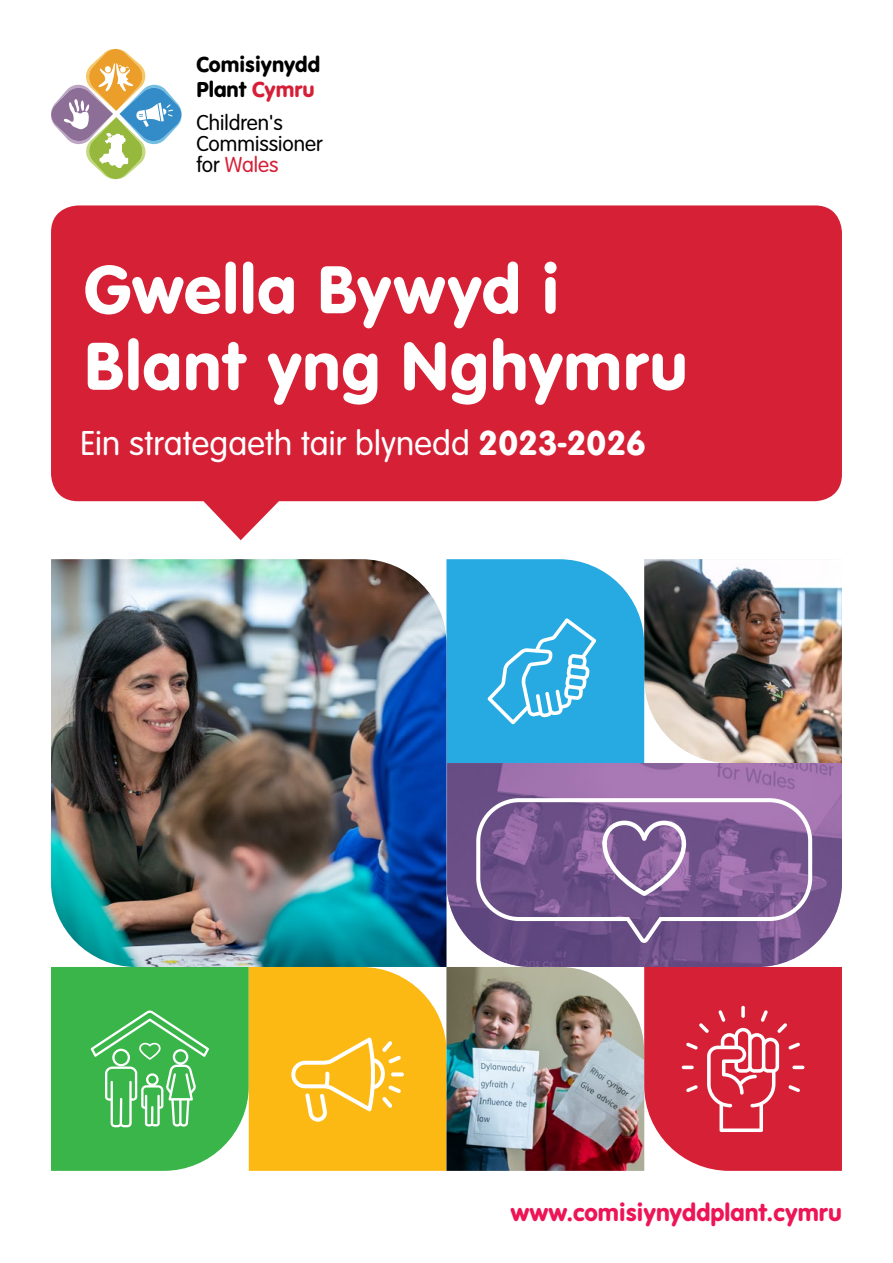
<style>
.page{position:relative;width:893px;height:1263px;background:#fff}
.page>*{position:absolute;margin:0;border:0;box-sizing:border-box;transform-origin:0 0}
.Page_title{font:70.5px/76.5px "VAG Rundschrift D";letter-spacing:.015em;color:#fff}
.Intro_text{font:300 36px "VAG Rundschrift D";letter-spacing:.005em;color:#fff}
.Body{font:25.5px "VAG Rundschrift D";color:#ed1556}
.t1{font:300 22.5px/21.3px "VAG Rundschrift D";color:#000}
.t2{font:22.5px/25.7px "VAG Rundschrift D";color:#000}
.s1{color:#d61f36}
.s2{font-weight:400}
</style>
<div class="page">
<img style="left:447px;top:763px;width:395px;height:204px">
<img style="left:51px;top:559px;width:395px;height:408px">
<svg style="left:51px;top:205px;width:791px;height:335px;background:#da384c"></svg>
<img style="left:446px;top:559px;width:396px;height:204px">
<img style="left:51px;top:967px;width:791px;height:204px">
<svg style="left:474px;top:796px;width:340px;height:151px;background:#836499"></svg>
<svg style="left:600px;top:818px;width:88px;height:80px;background:#9477a7"></svg>
<svg style="left:51px;top:49px;width:131px;height:130px"></svg>
<p class="t2" style="left:196px;top:51px;width:125px">Comisiynydd<br>Plant <span class="s1">Cymru</span></p>
<p class="t1" style="left:196px;top:112px;width:128px">Children's<br>Commissioner for <span class="s1">Wales</span></p>
<p class="Page_title" style="left:84px;top:251px;width:605px">Gwella Bywyd i<br>Blant yng Nghymru</p>
<p class="Intro_text" style="left:80px;top:423px;width:566px">Ein strategaeth tair blynedd <span class="s2">2023-2026</span></p>
<p class="Body" style="left:511px;top:1197px;width:333px">www.comisiynyddplant.cymru</p>
</div>
